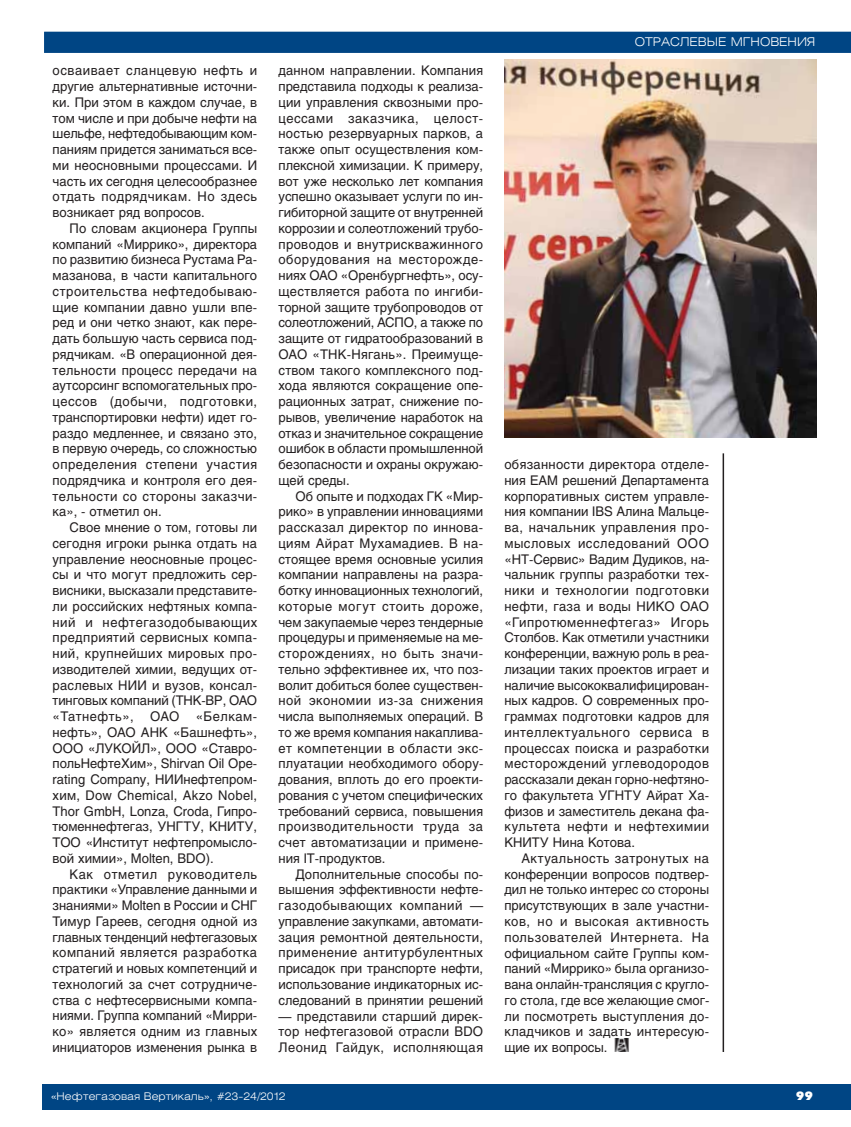
<style>
.page{position:relative;width:851px;height:1127px;background:#fff}
.page>*{position:absolute;margin:0;border:0;box-sizing:border-box;transform-origin:0 0}
.t1{font:13.2px/15.8px "Helios";color:#231f20;text-align:justify}
.t2{font:300 12px "Helios Ext";color:#fff}
.t3{font:12px "Futura Futuris XC";color:#fff}
.t4{font:300 10.5px "Helios Ext";color:#fff}
</style>
<div class="page">
<div style="left:43px;top:1084px;width:807px;height:26px;background:#004584"></div>
<img style="left:614px;top:1039px;width:15px;height:12px">
<svg style="left:44px;top:31px;width:806px;height:22px;background:#084b88"></svg>
<hr style="left:722px;top:453px;width:2px;height:599px;background:#231f20">
<img style="left:505px;top:60px;width:311px;height:378px">
<p class="t1" style="left:53px;top:64px;width:206px">осваивает сланцевую нефть и другие альтернативные источни&shy;ки. При этом в каждом случае, в том числе и при добыче нефти на шельфе, нефтедобывающим ком&shy;паниям придется заниматься все&shy;ми неосновными процессами. И часть их сегодня целесообразнее отдать подрядчикам. Но здесь возникает ряд вопросов.</p>
<p class="t1" style="left:53px;top:222px;width:206px;text-indent:17px">По словам акционера Группы компаний «Миррико», директора по развитию бизнеса Рустама Ра&shy;мазанова, в части капитального строительства нефтедобываю&shy;щие компании давно ушли впе&shy;ред и они четко знают, как пере&shy;дать большую часть сервиса под&shy;рядчикам. «В операционной дея&shy;тельности процесс передачи на аутсорсинг вспомогательных про&shy;цессов (добычи, подготовки, транспортировки нефти) идет го&shy;раздо медленнее, и связано это, в первую очередь, со сложностью определения степени участия подрядчика и контроля его дея&shy;тельности со стороны заказчи&shy;ка», - отметил он.</p>
<p class="t1" style="left:53px;top:521px;width:206px;text-indent:17px">Свое мнение о том, готовы ли сегодня игроки рынка отдать на управление неосновные процес&shy;сы и что могут предложить сер&shy;висники, высказали представите&shy;ли российских нефтяных компа&shy;ний и нефтегазодобывающих предприятий сервисных компа&shy;ний, крупнейших мировых про&shy;изводителей химии, ведущих от&shy;раслевых НИИ и вузов, консал&shy;тинговых компаний (ТНК-ВР, ОАО «Татнефть», ОАО «Белкам&shy;нефть», ОАО АНК «Башнефть», ООО «ЛУКОЙЛ», ООО «Ставро&shy;польНефтеХим», Shirvan Oil Ope&shy;rating Company, НИИнефтепром&shy;хим, Dow Chemical, Akzo Nobel, Thor GmbH, Lonza, Croda, Гипро&shy;тюменнефтегаз, УНГТУ, КНИТУ, ТОО «Институт нефтепромысло&shy;вой химии», Molten, BDO).</p>
<p class="t1" style="left:53px;top:867px;width:206px;text-indent:17px">Как отметил руководитель практики «Управление данными и знаниями» Molten в России и СНГ Тимур Гареев, сегодня одной из главных тенденций нефтегазовых компаний является разработка стратегий и новых компетенций и технологий за счет сотрудниче&shy;ства с нефтесервисными компа&shy;ниями. Группа компаний «Мирри&shy;ко» является одним из главных инициаторов изменения рынка в</p>
<p class="t1" style="left:278px;top:64px;width:206px">данном направлении. Компания представила подходы к реализа&shy;ции управления сквозными про&shy;цессами заказчика, целост&shy;ностью резервуарных парков, а также опыт осуществления ком&shy;плексной химизации. К примеру, вот уже несколько лет компания успешно оказывает услуги по ин&shy;гибиторной защите от внутренней коррозии и солеотложений трубо&shy;проводов и внутрискважинного оборудования на месторожде&shy;ниях ОАО «Оренбургнефть», осу&shy;ществляется работа по ингиби&shy;торной защите трубопроводов от солеотложений, АСПО, а также по защите от гидратообразований в ОАО «ТНК-Нягань». Преимуще&shy;ством такого комплексного под&shy;хода являются сокращение опе&shy;рационных затрат, снижение по&shy;рывов, увеличение наработок на отказ и значительное сокращение ошибок в области промышленной безопасности и охраны окружаю&shy;щей среды.</p>
<p class="t1" style="left:278px;top:489px;width:206px;text-indent:17px">Об опыте и подходах ГК «Мир&shy;рико» в управлении инновациями рассказал директор по иннова&shy;циям Айрат Мухамадиев. В на&shy;стоящее время основные усилия компании направлены на разра&shy;ботку инновационных технологий, которые могут стоить дороже, чем закупаемые через тендерные процедуры и применяемые на ме&shy;сторождениях, но быть значи&shy;тельно эффективнее их, что поз&shy;волит добиться более существен&shy;ной экономии из-за снижения числа выполняемых операций. В то же время компания накаплива&shy;ет компетенции в области экс&shy;плуатации необходимого обору&shy;дования, вплоть до его проекти&shy;рования с учетом специфических требований сервиса, повышения производительности труда за счет автоматизации и примене&shy;ния IT-продуктов.</p>
<p class="t1" style="left:278px;top:867px;width:206px;text-indent:17px">Дополнительные способы по&shy;вышения эффективности нефте&shy;газодобывающих компаний — управление закупками, автомати&shy;зация ремонтной деятельности, применение антитурбулентных присадок при транспорте нефти, использование индикаторных ис&shy;следований в принятии решений</p>
<p class="t1" style="left:278px;top:1009px;width:206px">— представили старший дирек&shy;тор нефтегазовой отрасли BDO Леонид Гайдук, исполняющая</p>
<p class="t4" style="left:51px;top:1092px;width:236px">«Нефтегазовая Вертикаль», #23-24/2012</p>
<p class="t2" style="left:634px;top:37px;width:182px">ОТРАСЛЕВЫЕ МГНОВЕНИЯ</p>
<p class="t1" style="left:504px;top:458px;width:207px">обязанности директора отделе&shy;ния EAM решений Департамента корпоративных систем управле&shy;ния компании IBS Алина Мальце&shy;ва, начальник управления про&shy;мысловых исследований ООО «НТ-Сервис» Вадим Дудиков, на&shy;чальник группы разработки тех&shy;ники и технологии подготовки нефти, газа и воды НИКО ОАО «Гипротюменнефтегаз» Игорь Столбов. Как отметили участники конференции, важную роль в реа&shy;лизации таких проектов играет и наличие высококвалифицирован&shy;ных кадров. О современных про&shy;граммах подготовки кадров для интеллектуального сервиса в процессах поиска и разработки месторождений углеводородов рассказали декан горно-нефтяно&shy;го факультета УГНТУ Айрат Ха&shy;физов и заместитель декана фа&shy;культета нефти и нефтехимии КНИТУ Нина Котова.</p>
<p class="t1" style="left:504px;top:852px;width:206px;text-indent:17px">Актуальность затронутых на конференции вопросов подтвер&shy;дил не только интерес со стороны присутствующих в зале участни&shy;ков, но и высокая активность пользователей Интернета. На официальном сайте Группы ком&shy;паний «Миррико» была организо&shy;вана онлайн-трансляция с кругло&shy;го стола, где все желающие смог&shy;ли посмотреть выступления до&shy;кладчиков и задать интересую&shy;щие их вопросы.</p>
<p class="t3" style="left:796px;top:1091px;width:18px">99</p>
</div>
